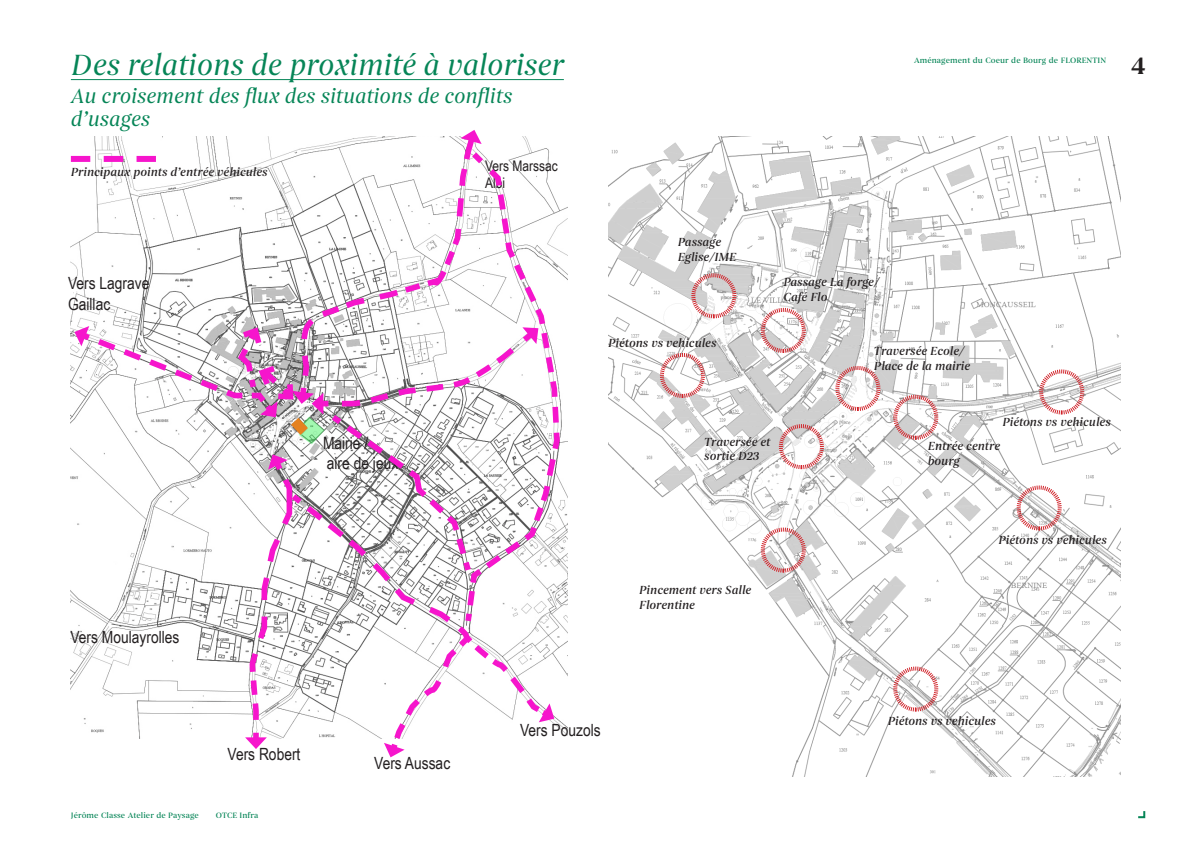
<style>
.page{position:relative;width:1191px;height:842px;background:#fff}
.page>*{position:absolute;margin:0;border:0;box-sizing:border-box;transform-origin:0 0}
._00-titres{font:italic 30px "Begum";color:#068557}
.t1{font:600 25px "Begum";color:#231f20}
._01-sous-titre{font:italic 21px/23px "Begum";color:#068557}
.t2{font:16.8px "Arial Narrow";color:#231f20}
.t3{font:14.6px/17.5px "Arial Narrow";color:#231f20}
._02-intertitre{font:italic 500 12px/14.4px "Begum";color:#231f20}
.t4{font:500 8px "Begum";letter-spacing:.01em;color:#068557}
</style>
<div class="page">
<svg style="left:1138px;top:811px;width:8px;height:8px"></svg>
<img style="left:608px;top:137px;width:512px;height:639px">
<img style="left:71px;top:137px;width:496px;height:598px">
<hr style="left:71px;top:79px;width:493px;height:1px;background:#068557">
<svg style="left:71px;top:156px;width:85px;height:6px"></svg>
<svg style="left:296px;top:136px;width:183px;height:186px"></svg>
<svg style="left:461px;top:130px;width:20px;height:14px"></svg>
<svg style="left:462px;top:146px;width:100px;height:176px"></svg>
<svg style="left:74px;top:322px;width:488px;height:436px"></svg>
<svg style="left:760px;top:527px;width:46px;height:46px"></svg>
<svg style="left:892px;top:394px;width:47px;height:47px"></svg>
<svg style="left:1038px;top:369px;width:47px;height:46px"></svg>
<svg style="left:1016px;top:485px;width:46px;height:46px"></svg>
<svg style="left:659px;top:352px;width:46px;height:47px"></svg>
<svg style="left:892px;top:666px;width:47px;height:46px"></svg>
<svg style="left:834px;top:365px;width:47px;height:47px"></svg>
<svg style="left:778px;top:423px;width:46px;height:47px"></svg>
<svg style="left:690px;top:272px;width:47px;height:47px"></svg>
<svg style="left:760px;top:307px;width:46px;height:47px"></svg>
<p class="_00-titres" style="left:71px;top:46px;width:494px">Des relations de proximité à valoriser</p>
<p class="_01-sous-titre" style="left:71px;top:85px;width:443px">Au croisement des flux des situations de conflits d’usages</p>
<p class="_02-intertitre" style="left:71px;top:165px;width:198px">Principaux points d’entrée véhicules</p>
<p class="t3" style="left:485px;top:156px;width:74px">Vers Marssac<br>Albi</p>
<p class="t2" style="left:68px;top:271px;width:83px">Vers Lagrave</p>
<p class="t2" style="left:68px;top:291px;width:44px">Gaillac</p>
<p class="t2" style="left:71px;top:625px;width:110px">Vers Moulayrolles</p>
<p class="t2" style="left:323px;top:431px;width:47px">Mairie /</p>
<p class="t2" style="left:327px;top:451px;width:73px">aire de jeux</p>
<p class="t4" style="left:914px;top:56px;width:194px">Aménagement du Coeur de Bourg de FLORENTIN</p>
<h2 class="t1" style="left:1131px;top:51px;width:16px">4</h2>
<p class="_02-intertitre" style="left:677px;top:235px;width:60px">Passage<br>Eglise/IME</p>
<p class="_02-intertitre" style="left:608px;top:336px;width:110px">Piétons vs vehicules</p>
<p class="_02-intertitre" style="left:783px;top:275px;width:97px">Passage La forge/<br>Café Flo</p>
<p class="_02-intertitre" style="left:874px;top:344px;width:98px">Traversée Ecole/<br>Place de la mairie</p>
<p class="_02-intertitre" style="left:704px;top:435px;width:68px">Traversée et sortie D23</p>
<p class="_02-intertitre" style="left:1002px;top:415px;width:110px">Piétons vs vehicules</p>
<p class="_02-intertitre" style="left:927px;top:439px;width:74px">Entrée centre bourg</p>
<p class="_02-intertitre" style="left:639px;top:583px;width:114px">Pincement vers Salle<br>Florentine</p>
<p class="_02-intertitre" style="left:998px;top:533px;width:110px">Piétons vs vehicules</p>
<p class="t2" style="left:227px;top:742px;width:74px">Vers Robert</p>
<p class="t4" style="left:71px;top:810px;width:129px">Jérôme Classe Atelier de Paysage</p>
<p class="t4" style="left:216px;top:810px;width:44px">OTCE Infra</p>
<p class="t2" style="left:374px;top:751px;width:77px">Vers Aussac</p>
<p class="t2" style="left:520px;top:718px;width:82px">Vers Pouzols</p>
<p class="_02-intertitre" style="left:887px;top:714px;width:110px">Piétons vs vehicules</p>
</div>
